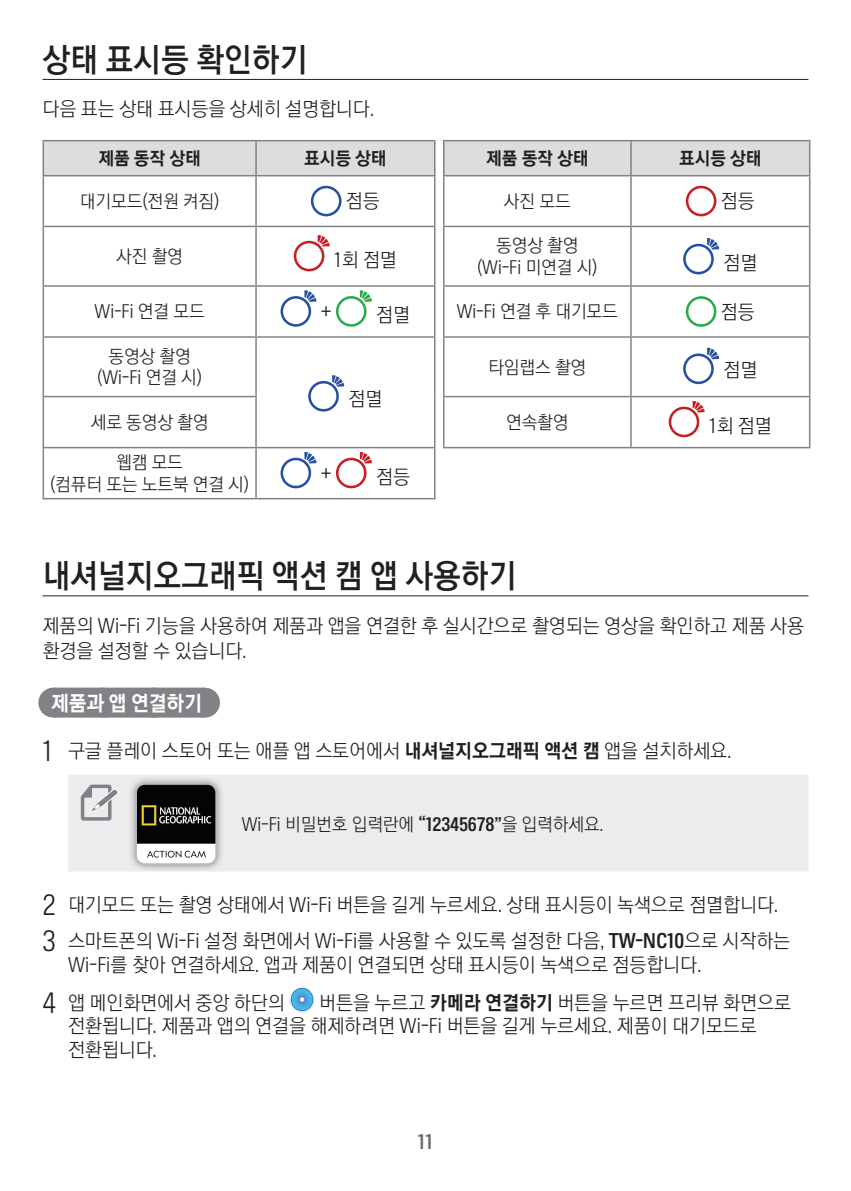
<style>
.page{position:relative;width:851px;height:1191px;background:#fff}
.page>*{position:absolute;margin:0;border:0;box-sizing:border-box;transform-origin:0 0}
.t1{font:33px "Inavi Rix Go B";letter-spacing:-.01em;color:#231f20;scale:.95 1}
.t2{font:21px "Inavi Rix Go EB";letter-spacing:-.01em;color:#fff;scale:.95 1}
.t3{font:19.5px/23.4px "Inavi Rix Go L";letter-spacing:-.01em;color:#231f20}
.t4{font:19.5px "Inavi Rix Go EB";color:#6c6d70}
.t5{font:18px/21.6px "Inavi Rix Go L";letter-spacing:-.01em;color:#231f20;text-align:center}
.t6{font:18px "Inavi Rix Go EB";letter-spacing:-.01em;color:#231f20}
.s1{font-size:27px}
.s2{font-family:"Inavi Rix Go EB"}
</style>
<div class="page">
<hr style="left:43px;top:79px;width:765px;height:1px;background:#231f20">
<hr style="left:43px;top:595px;width:765px;height:1px;background:#231f20">
<div style="left:53px;top:687px;width:151px;height:30px;background:#808285"></div>
<svg style="left:103px;top:687px;width:76px;height:1px"></svg>
<hr style="left:204px;top:687px;width:1px;height:30px;background:#808285">
<div style="left:44px;top:141px;width:764px;height:35px;background:#dcdddf"></div>
<hr style="left:43px;top:175px;width:213px;height:1px;background:#808285">
<hr style="left:43px;top:176px;width:1px;height:50px;background:#808285">
<hr style="left:256px;top:175px;width:179px;height:1px;background:#808285">
<hr style="left:255px;top:176px;width:2px;height:50px;background:#808285">
<hr style="left:434px;top:176px;width:1px;height:50px;background:#808285">
<hr style="left:443px;top:175px;width:188px;height:1px;background:#808285">
<hr style="left:443px;top:176px;width:1px;height:50px;background:#808285">
<hr style="left:631px;top:175px;width:179px;height:1px;background:#808285">
<hr style="left:630px;top:176px;width:1px;height:50px;background:#808285">
<hr style="left:808px;top:176px;width:2px;height:50px;background:#808285">
<hr style="left:43px;top:226px;width:213px;height:1px;background:#808285">
<hr style="left:43px;top:227px;width:1px;height:58px;background:#808285">
<hr style="left:256px;top:226px;width:179px;height:1px;background:#808285">
<hr style="left:255px;top:227px;width:2px;height:58px;background:#808285">
<hr style="left:434px;top:227px;width:1px;height:58px;background:#808285">
<hr style="left:443px;top:226px;width:188px;height:1px;background:#808285">
<hr style="left:443px;top:227px;width:1px;height:58px;background:#808285">
<hr style="left:631px;top:226px;width:179px;height:1px;background:#808285">
<hr style="left:630px;top:227px;width:1px;height:58px;background:#808285">
<hr style="left:808px;top:227px;width:2px;height:58px;background:#808285">
<hr style="left:43px;top:285px;width:213px;height:2px;background:#808285">
<hr style="left:43px;top:287px;width:1px;height:49px;background:#808285">
<hr style="left:256px;top:285px;width:179px;height:2px;background:#808285">
<hr style="left:255px;top:287px;width:2px;height:49px;background:#808285">
<hr style="left:434px;top:287px;width:1px;height:49px;background:#808285">
<hr style="left:443px;top:285px;width:188px;height:2px;background:#808285">
<hr style="left:443px;top:287px;width:1px;height:49px;background:#808285">
<hr style="left:631px;top:285px;width:179px;height:2px;background:#808285">
<hr style="left:630px;top:287px;width:1px;height:49px;background:#808285">
<hr style="left:808px;top:287px;width:2px;height:49px;background:#808285">
<hr style="left:43px;top:336px;width:213px;height:2px;background:#808285">
<hr style="left:43px;top:338px;width:1px;height:58px;background:#808285">
<hr style="left:256px;top:336px;width:179px;height:2px;background:#808285">
<hr style="left:255px;top:338px;width:2px;height:58px;background:#808285">
<hr style="left:434px;top:338px;width:1px;height:58px;background:#808285">
<hr style="left:443px;top:336px;width:188px;height:2px;background:#808285">
<hr style="left:443px;top:338px;width:1px;height:58px;background:#808285">
<hr style="left:631px;top:336px;width:179px;height:2px;background:#808285">
<hr style="left:630px;top:338px;width:1px;height:58px;background:#808285">
<hr style="left:808px;top:338px;width:2px;height:58px;background:#808285">
<hr style="left:43px;top:396px;width:214px;height:1px;background:#808285">
<hr style="left:43px;top:397px;width:1px;height:50px;background:#808285">
<hr style="left:255px;top:397px;width:2px;height:50px;background:#808285">
<hr style="left:434px;top:396px;width:1px;height:51px;background:#808285">
<hr style="left:443px;top:396px;width:188px;height:1px;background:#808285">
<hr style="left:443px;top:397px;width:1px;height:50px;background:#808285">
<hr style="left:631px;top:396px;width:179px;height:1px;background:#808285">
<hr style="left:630px;top:397px;width:1px;height:50px;background:#808285">
<hr style="left:808px;top:397px;width:2px;height:50px;background:#808285">
<hr style="left:43px;top:447px;width:213px;height:1px;background:#808285">
<hr style="left:43px;top:448px;width:1px;height:50px;background:#808285">
<hr style="left:256px;top:447px;width:179px;height:1px;background:#808285">
<hr style="left:255px;top:448px;width:2px;height:50px;background:#808285">
<hr style="left:434px;top:448px;width:1px;height:50px;background:#808285">
<hr style="left:443px;top:447px;width:188px;height:1px;background:#808285">
<hr style="left:631px;top:447px;width:179px;height:1px;background:#808285">
<hr style="left:43px;top:498px;width:213px;height:1px;background:#808285">
<hr style="left:256px;top:498px;width:179px;height:1px;background:#808285">
<hr style="left:255px;top:141px;width:2px;height:34px;background:#808285">
<hr style="left:434px;top:141px;width:1px;height:34px;background:#808285">
<hr style="left:630px;top:141px;width:1px;height:34px;background:#808285">
<hr style="left:808px;top:141px;width:2px;height:34px;background:#808285">
<hr style="left:43px;top:140px;width:213px;height:1px;background:#808285">
<hr style="left:43px;top:141px;width:1px;height:34px;background:#808285">
<hr style="left:256px;top:140px;width:179px;height:1px;background:#808285">
<hr style="left:443px;top:140px;width:188px;height:1px;background:#808285">
<hr style="left:443px;top:141px;width:1px;height:34px;background:#808285">
<hr style="left:631px;top:140px;width:179px;height:1px;background:#808285">
<svg style="left:311px;top:186px;width:30px;height:30px"></svg>
<svg style="left:685px;top:186px;width:31px;height:30px"></svg>
<svg style="left:294px;top:235px;width:35px;height:36px"></svg>
<svg style="left:683px;top:238px;width:36px;height:36px"></svg>
<svg style="left:280px;top:290px;width:36px;height:37px"></svg>
<svg style="left:336px;top:290px;width:36px;height:37px"></svg>
<svg style="left:685px;top:296px;width:31px;height:31px"></svg>
<svg style="left:308px;top:375px;width:36px;height:36px"></svg>
<svg style="left:683px;top:348px;width:36px;height:36px"></svg>
<svg style="left:668px;top:401px;width:36px;height:36px"></svg>
<svg style="left:280px;top:452px;width:36px;height:36px"></svg>
<svg style="left:336px;top:452px;width:36px;height:36px"></svg>
<div style="left:68px;top:775px;width:740px;height:96px;background:#ececee"></div>
<svg style="left:79px;top:783px;width:39px;height:39px;background:#c8c8cb"></svg>
<div style="left:128px;top:775px;width:96px;height:97px;background:#231f20;opacity:.5"></div>
<img style="left:136px;top:784px;width:80px;height:80px">
<div style="left:135px;top:783px;width:82px;height:81px;border:2px solid #bcbdc0;border-radius:9px"></div>
<img style="left:289px;top:987px;width:26px;height:25px">
<h1 class="t1" style="left:43px;top:37px;width:280px">상태 표시등 확인하기</h1>
<p class="t3" style="left:43px;top:97px;width:333px">다음 표는 상태 표시등을 상세히 설명합니다.</p>
<p class="t6" style="left:98px;top:146px;width:104px">제품 동작 상태</p>
<p class="t6" style="left:304px;top:146px;width:84px">표시등 상태</p>
<p class="t6" style="left:486px;top:146px;width:104px">제품 동작 상태</p>
<p class="t6" style="left:679px;top:146px;width:84px">표시등 상태</p>
<p class="t5" style="left:80px;top:190px;width:141px">대기모드(전원 켜짐)</p>
<p class="t3" style="left:346px;top:189px;width:35px">점등</p>
<p class="t5" style="left:504px;top:190px;width:68px">사진 모드</p>
<p class="t3" style="left:720px;top:189px;width:35px">점등</p>
<p class="t5" style="left:116px;top:245px;width:68px">사진 촬영</p>
<p class="t3" style="left:334px;top:247px;width:64px">1회 점멸</p>
<p class="t5" style="left:477px;top:234px;width:122px">동영상 촬영 (Wi-Fi 미연결 시)</p>
<p class="t3" style="left:723px;top:250px;width:35px">점멸</p>
<p class="t5" style="left:94px;top:300px;width:112px">Wi-Fi 연결 모드</p>
<p class="t3" style="left:321px;top:300px;width:12px">+</p>
<p class="t3" style="left:376px;top:303px;width:35px">점멸</p>
<p class="t5" style="left:456px;top:300px;width:163px">Wi-Fi 연결 후 대기모드</p>
<p class="t3" style="left:720px;top:300px;width:35px">점등</p>
<p class="t5" style="left:97px;top:345px;width:106px">동영상 촬영 (Wi-Fi 연결 시)</p>
<p class="t3" style="left:348px;top:386px;width:35px">점멸</p>
<p class="t5" style="left:488px;top:356px;width:99px">타임랩스 촬영</p>
<p class="t3" style="left:723px;top:358px;width:35px">점멸</p>
<p class="t5" style="left:91px;top:411px;width:119px">세로 동영상 촬영</p>
<p class="t5" style="left:506px;top:411px;width:64px">연속촬영</p>
<p class="t3" style="left:709px;top:413px;width:64px">1회 점멸</p>
<p class="t5" style="left:50px;top:451px;width:200px">웹캠 모드<br>(컴퓨터 또는 노트북 연결 시)</p>
<p class="t3" style="left:321px;top:461px;width:12px">+</p>
<p class="t3" style="left:376px;top:464px;width:35px">점등</p>
<h1 class="t1" style="left:43px;top:553px;width:500px">내셔널지오그래픽 액션 캠 앱 사용하기</h1>
<p class="t3" style="left:43px;top:612px;width:763px;line-height:25.5px">제품의 Wi-Fi 기능을 사용하여 제품과 앱을 연결한 후 실시간으로 촬영되는 영상을 확인하고 제품 사용 환경을 설정할 수 있습니다.</p>
<p class="t2" style="left:51px;top:688px;width:160px">제품과 앱 연결하기</p>
<p class="t3" style="left:43px;top:738px;width:690px"><span class="s1">1</span> 구글 플레이 스토어 또는 애플 앱 스토어에서 <span class="s2">내셔널지오그래픽 액션 캠</span> 앱을 설치하세요.</p>
<p class="t5" style="left:242px;top:813px;width:363px">Wi-Fi 비밀번호 입력란에 <span class="s2">“12345678”</span>을 입력하세요.</p>
<p class="t3" style="left:43px;top:886px;width:749px;line-height:36.3px"><span class="s1">2</span> 대기모드 또는 촬영 상태에서 Wi-Fi 버튼을 길게 누르세요. 상태 표시등이 녹색으로 점멸합니다.<br><span class="s1">3</span> 스마트폰의 Wi-Fi 설정 화면에서 Wi-Fi를 사용할 수 있도록 설정한 다음, <span class="s2">TW-NC10</span>으로 시작하는</p>
<p class="t3" style="left:43px;top:944px;width:660px;line-height:38.4px;text-indent:26px">Wi-Fi를 찾아 연결하세요. 앱과 제품이 연결되면 상태 표시등이 녹색으로 점등합니다.<br><span class="s1">4</span> 앱 메인화면에서 중앙 하단의</p>
<p class="t3" style="left:68px;top:990px;width:724px;text-indent:251px">버튼을 누르고 <span class="s2">카메라 연결하기</span> 버튼을 누르면 프리뷰 화면으로 전환됩니다. 제품과 앱의 연결을 해제하려면 Wi-Fi 버튼을 길게 누르세요. 제품이 대기모드로 전환됩니다.</p>
<p class="t4" style="left:418px;top:1128px;width:17px">11</p>
</div>
